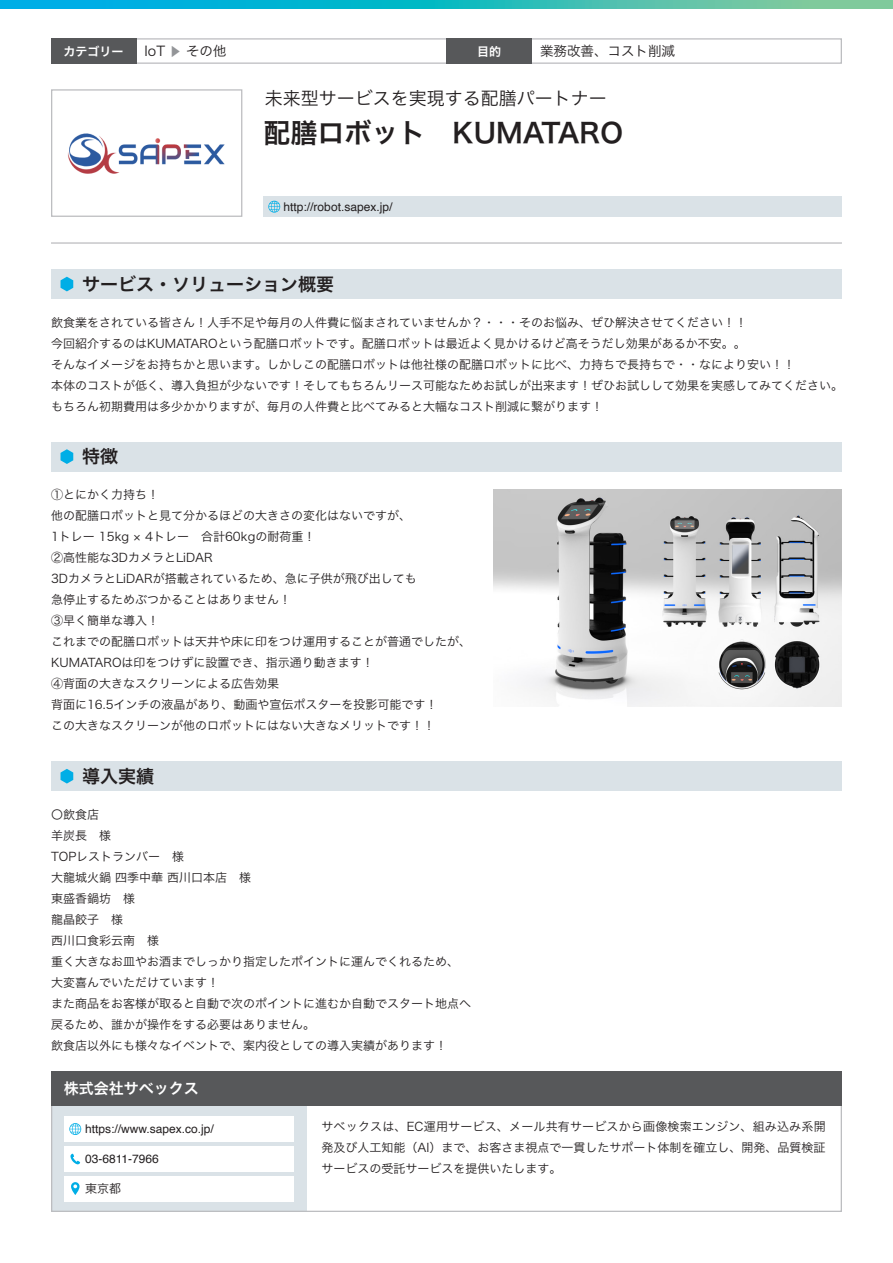
<style>
.page{position:relative;width:893px;height:1263px;background:#fff}
.page>*{position:absolute;margin:0;border:0;box-sizing:border-box;transform-origin:0 0}
.t1{font:27px "Hira Kaku Pro N W6";color:#231f20}
.t2{font:18px "Hira Kaku Pro N W6";color:#231f20}
.t3{font:18px "Hira Kaku Pro N W3";color:#231f20}
.t4{font:15px "Hira Kaku Pro N W6";color:#fff}
.t5{font:13.5px "Hira Kaku Pro N W3";color:#231f20}
.t6{font:12px/21px "Hira Kaku Pro N W3";color:#231f20}
.t7{font:12px "Helvetica";color:#231f20}
.t8{font:12px "Hira Kaku Pro N W6";color:#fff}
.s1{font-size:12px;color:#939598}
</style>
<div class="page">
<div style="left:51px;top:1106px;width:255px;height:106px;background:#dae2e7"></div>
<div style="left:64px;top:1116px;width:229px;height:26px;background:#fff"></div>
<div style="left:64px;top:1146px;width:229px;height:25px;background:#fff"></div>
<div style="left:64px;top:1176px;width:229px;height:25px;background:#fff"></div>
<hr style="left:51px;top:242px;width:791px;height:2px;background:#bcbdc0">
<div style="left:51px;top:1071px;width:791px;height:35px;background:#57585a"></div>
<div style="left:51px;top:269px;width:791px;height:30px;background:#dae2e7"></div>
<svg style="left:61px;top:277px;width:12px;height:14px"></svg>
<div style="left:51px;top:442px;width:791px;height:29px;background:#dae2e7"></div>
<svg style="left:61px;top:449px;width:12px;height:15px"></svg>
<div style="left:51px;top:761px;width:791px;height:30px;background:#dae2e7"></div>
<svg style="left:61px;top:769px;width:12px;height:14px"></svg>
<svg style="left:0;top:0;width:893px;height:9px;background:#2bbac1"></svg>
<div style="left:51px;top:38px;width:791px;height:26px;border:1px solid #bcbdc0"></div>
<div style="left:51px;top:38px;width:85px;height:26px;background:#57585a"></div>
<div style="left:446px;top:38px;width:85px;height:26px;background:#57585a"></div>
<svg style="left:71px;top:1182px;width:9px;height:13px"></svg>
<svg style="left:70px;top:1153px;width:10px;height:12px"></svg>
<svg style="left:69px;top:1123px;width:12px;height:12px"></svg>
<img style="left:493px;top:489px;width:349px;height:218px">
<div style="left:264px;top:196px;width:578px;height:21px;background:#dae2e7"></div>
<svg style="left:268px;top:201px;width:12px;height:12px"></svg>
<img style="left:68px;top:133px;width:157px;height:41px">
<div style="left:51px;top:89px;width:191px;height:128px;border:1px solid #bcbdc0"></div>
<p class="t5" style="left:145px;top:39px;width:84px">IoT <span class="s1">▶</span> その他</p>
<p class="t5" style="left:540px;top:39px;width:136px">業務改善、コスト削減</p>
<p class="t8" style="left:64px;top:40px;width:61px">カテゴリー</p>
<p class="t8" style="left:477px;top:40px;width:25px">目的</p>
<h2 class="t3" style="left:265px;top:82px;width:343px">未来型サービスを実現する配膳パートナー</h2>
<h1 class="t1" style="left:264px;top:108px;width:361px">配膳ロボット　KUMATARO</h1>
<p class="t7" style="left:284px;top:197px;width:110px">http://robot.sapex.jp/</p>
<h2 class="t2" style="left:82px;top:268px;width:253px">サービス・ソリューション概要</h2>
<p class="t6" style="left:51px;top:311px;width:793px">飲食業をされている皆さん！人手不足や毎月の人件費に悩まされていませんか？・・・そのお悩み、ぜひ解決させてください！！<br>今回紹介するのはKUMATAROという配膳ロボットです。配膳ロボットは最近よく見かけるけど高そうだし効果があるか不安。。<br>そんなイメージをお持ちかと思います。しかしこの配膳ロボットは他社様の配膳ロボットに比べ、力持ちで長持ちで・・なにより安い！！<br>本体のコストが低く、導入負担が少ないです！そしてもちろんリース可能なためお試しが出来ます！ぜひお試しして効果を実感してみてください。もちろん初期費用は多少かかりますが、毎月の人件費と比べてみると大幅なコスト削減に繋がります！</p>
<h2 class="t2" style="left:82px;top:440px;width:37px">特徴</h2>
<p class="t6" style="left:51px;top:483px;width:421px">①とにかく力持ち！<br>他の配膳ロボットと見て分かるほどの大きさの変化はないですが、<br>1トレー 15kg × 4トレー　合計60kgの耐荷重！<br>②高性能な3DカメラとLiDAR<br>3DカメラとLiDARが搭載されているため、急に子供が飛び出しても<br>急停止するためぶつかることはありません！<br>③早く簡単な導入！<br>これまでの配膳ロボットは天井や床に印をつけ運用することが普通でしたが、<br>KUMATAROは印をつけずに設置でき、指示通り動きます！<br>④背面の大きなスクリーンによる広告効果<br>背面に16.5インチの液晶があり、動画や宣伝ポスターを投影可能です！<br>この大きなスクリーンが他のロボットにはない大きなメリットです！！</p>
<h2 class="t2" style="left:82px;top:760px;width:73px">導入実績</h2>
<p class="t6" style="left:51px;top:803px;width:421px">〇飲食店<br>羊炭長　様<br>TOPレストランバー　様<br>大龍城火鍋 四季中華 西川口本店　様<br>東盛香鍋坊　様<br>龍晶餃子　様<br>西川口食彩云南　様<br>重く大きなお皿やお酒までしっかり指定したポイントに運んでくれるため、大変喜んでいただけています！<br>また商品をお客様が取ると自動で次のポイントに進むか自動でスタート地点へ戻るため、誰かが操作をする必要はありません。<br>飲食店以外にも様々なイベントで、案内役としての導入実績があります！</p>
<p class="t4" style="left:64px;top:1075px;width:136px">株式会社サベックス</p>
<p class="t7" style="left:85px;top:1120px;width:130px">https://www.sapex.co.jp/</p>
<p class="t7" style="left:85px;top:1150px;width:75px">03-6811-7966</p>
<p class="t6" style="left:85px;top:1177px;width:38px">東京都</p>
<p class="t6" style="left:321px;top:1115px;width:506px;text-align:justify">サベックスは、EC運用サービス、メール共有サービスから画像検索エンジン、組み込み系開発及び人工知能（AI）まで、お客さま視点で一貫したサポート体制を確立し、開発、品質検証サービスの受託サービスを提供いたします。</p>
</div>
